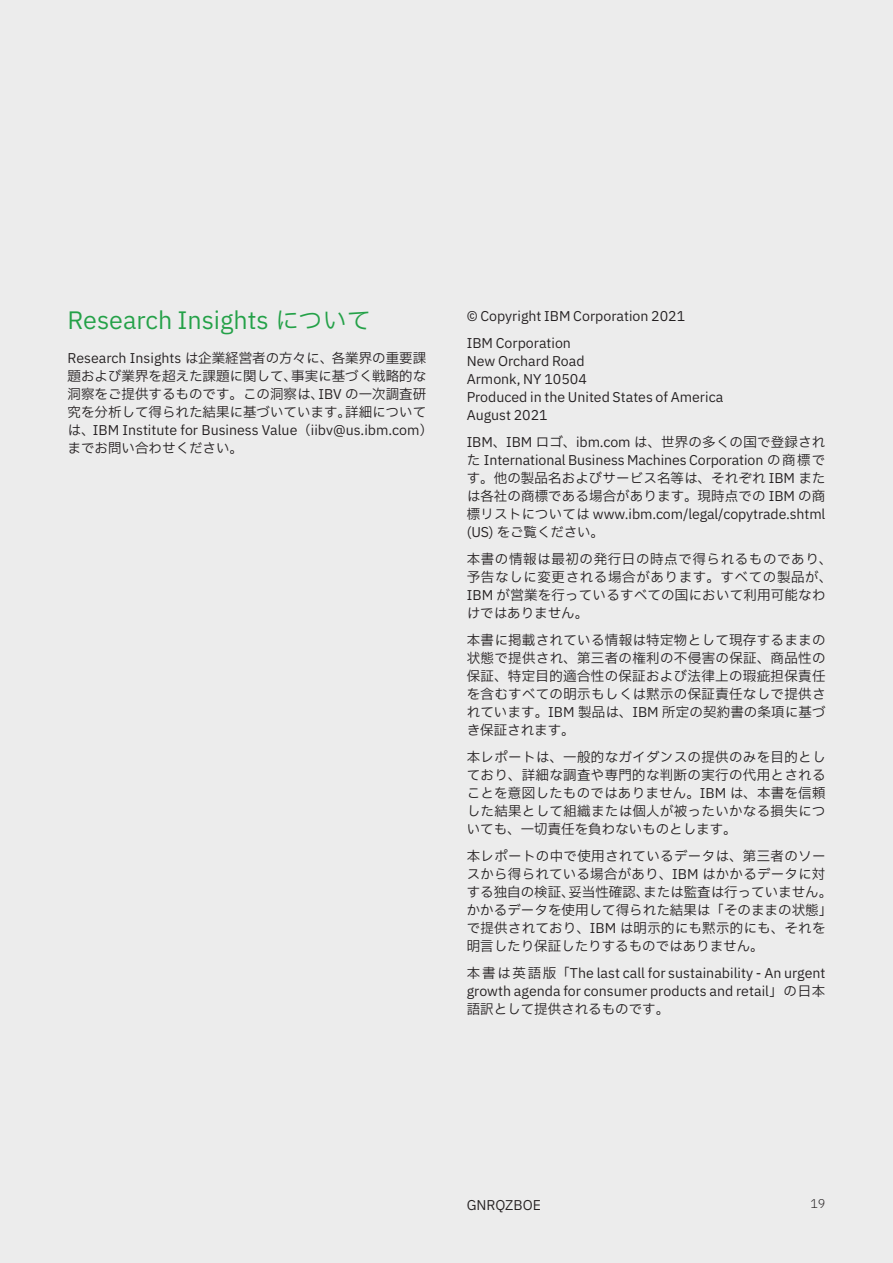
<style>
.page{position:relative;width:893px;height:1263px;background:#ececec}
.page>*{position:absolute;margin:0;border:0;box-sizing:border-box;transform-origin:0 0}
.t1{font:24px "IBM Plex Sans JP";color:#24a148}
.t2{font:13.5px/18px "IBM Plex Sans JP";color:#231f20}
.t3{font:13.5px/18px "IBM Plex Sans JP";letter-spacing:.045em;color:#231f20}
.t4{font:300 12px "IBM Plex Sans JP";color:#231f20}
</style>
<div class="page">
<h1 class="t1" style="left:68px;top:303px;width:305px">Research Insights について</h1>
<p class="t2" style="left:68px;top:349px;width:367px">Research Insights は企業経営者の方々に、各業界の重要課題および業界を超えた課題に関して、事実に基づく戦略的な洞察をご提供するものです。この洞察は、IBV の一次調査研究を分析して得られた結果に基づいています。詳細については、IBM Institute for Business Value（iibv@us.ibm.com）までお問い合わせください。</p>
<p class="t2" style="left:467px;top:302px;width:220px;line-height:27px">© Copyright IBM Corporation 2021<br>IBM Corporation</p>
<p class="t2" style="left:467px;top:351px;width:258px">New Orchard Road<br>Armonk, NY 10504<br>Produced in the United States of America<br>August 2021</p>
<p class="t2" style="left:467px;top:432px;width:360px;text-align:justify">IBM、IBM ロゴ、ibm.com は、世界の多くの国で登録された International Business Machines Corporation の商標です。他の製品名およびサービス名等は、それぞれ IBM または各社の商標である場合があります。現時点での IBM の商標リストについては www.ibm.com/legal/copytrade.shtml (US) をご覧ください。</p>
<p class="t3" style="left:467px;top:549px;width:367px">本書の情報は最初の発行日の時点で得られるものであり、予告なしに変更される場合があります。すべての製品が、<br>IBM が営業を行っているすべての国において利用可能なわけではありません。</p>
<p class="t2" style="left:467px;top:630px;width:360px;text-align:justify">本書に掲載されている情報は特定物として現存するままの状態で提供され、第三者の権利の不侵害の保証、商品性の保証、特定目的適合性の保証および法律上の瑕疵担保責任を含むすべての明示もしくは黙示の保証責任なしで提供されています。IBM 製品は、IBM 所定の契約書の条項に基づき保証されます。</p>
<p class="t2" style="left:467px;top:747px;width:360px;text-align:justify">本レポートは、一般的なガイダンスの提供のみを目的としており、詳細な調査や専門的な判断の実行の代用とされることを意図したものではありません。IBM は、本書を信頼した結果として組織または個人が被ったいかなる損失についても、一切責任を負わないものとします。</p>
<p class="t2" style="left:467px;top:846px;width:367px">本レポートの中で使用されているデータは、第三者のソースから得られている場合があり、IBM はかかるデータに対する独自の検証、妥当性確認、または監査は行っていません。かかるデータを使用して得られた結果は「そのままの状態」で提供されており、IBM は明示的にも黙示的にも、それを明言したり保証したりするものではありません。</p>
<p class="t2" style="left:467px;top:963px;width:360px;text-align:justify">本書は英語版「The last call for sustainability - An urgent growth agenda for consumer products and retail」の日本語訳として提供されるものです。</p>
<p class="t2" style="left:467px;top:1195px;width:76px">GNRQZBOE</p>
<p class="t4" style="left:810px;top:1195px;width:17px">19</p>
</div>
